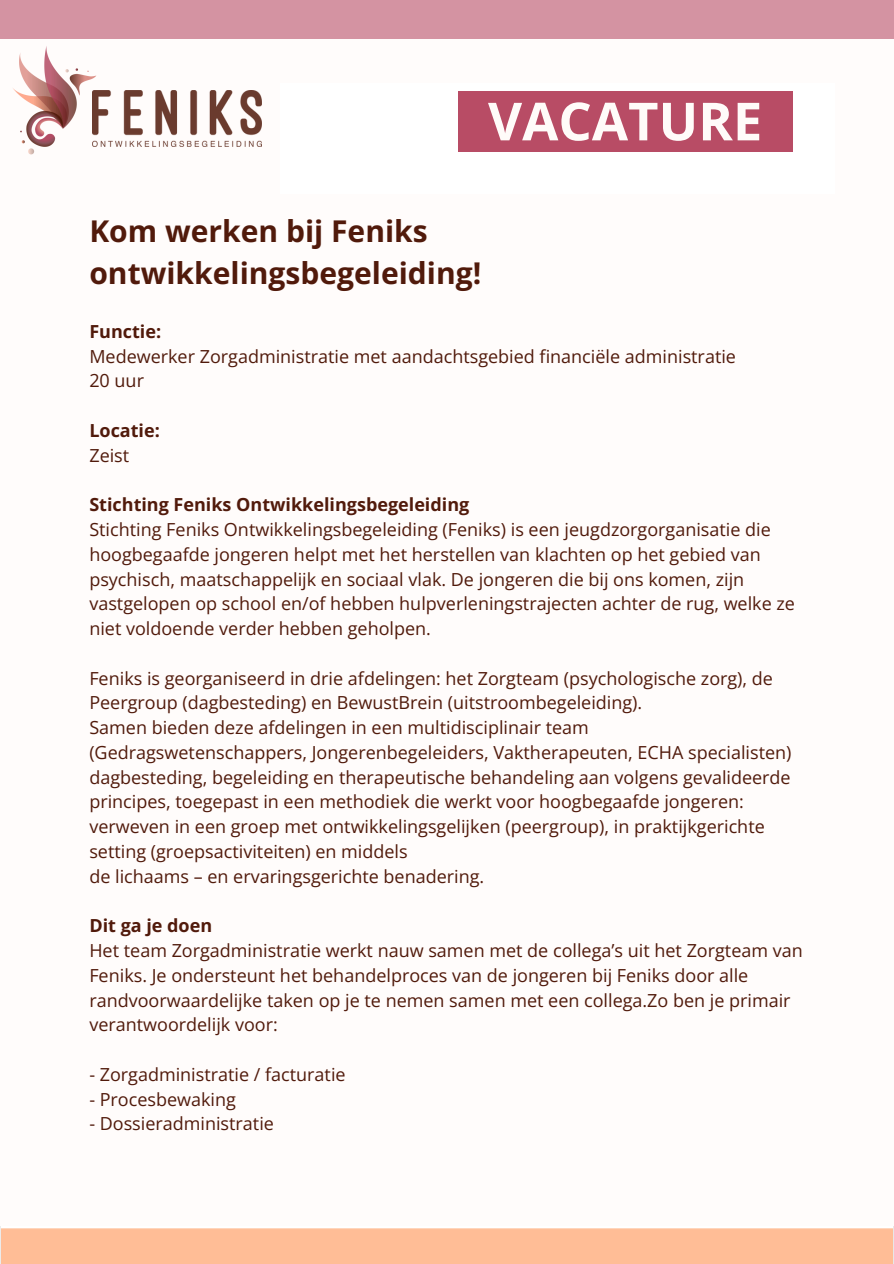
<style>
.page{position:relative;width:894px;height:1264px;background:#fff}
.page>*{position:absolute;margin:0;border:0;box-sizing:border-box;transform-origin:0 0}
.t1{font:700 52.5px "Open Sans";color:#fffbf9}
.t2{font:700 30px/41.7px "Open Sans";color:#511a0b}
.t3{font:18px/24.8px "Open Sans";color:#511a0b}
.t4{font:700 18px "Open Sans";color:#511a0b}
</style>
<div class="page">
<div style="left:0;top:14px;width:893px;height:1239px;background:#fffbf9"></div>
<div style="left:0;top:0;width:893px;height:38px;background:#d493a2"></div>
<div style="left:280px;top:83px;width:554px;height:110px;background:#fff"></div>
<div style="left:458px;top:91px;width:334px;height:61px;background:#b84c65"></div>
<img style="left:13px;top:46px;width:99px;height:109px">
<img style="left:92px;top:91px;width:169px;height:55px">
<p class="t1" style="left:488px;top:84px;width:276px">VACATURE</p>
<p class="t2" style="left:89px;top:210px;width:393px">Kom werken bij Feniks ontwikkelingsbegeleiding!</p>
<p class="t4" style="left:89px;top:319px;width:73px">Functie:</p>
<p class="t3" style="left:89px;top:343px;width:648px">Medewerker Zorgadministratie met aandachtsgebied financiële administratie</p>
<h1 class="t3" style="left:89px;top:368px;width:56px">20 uur</h1>
<h2 class="t4" style="left:89px;top:418px;width:72px">Locatie:</h2>
<p class="t3" style="left:89px;top:442px;width:41px">Zeist</p>
<p class="t4" style="left:89px;top:492px;width:381px">Stichting Feniks Ontwikkelingsbegeleiding</p>
<p class="t3" style="left:89px;top:516px;width:682px">Stichting Feniks Ontwikkelingsbegeleiding (Feniks) is een jeugdzorgorganisatie die</p>
<p class="t3" style="left:89px;top:541px;width:707px">hoogbegaafde jongeren helpt met het herstellen van klachten op het gebied van psychisch, maatschappelijk en sociaal vlak. De jongeren die bij ons komen, zijn vastgelopen op school en/of hebben hulpverleningstrajecten achter de rug, welke ze niet voldoende verder hebben geholpen.</p>
<p class="t3" style="left:89px;top:665px;width:685px">Feniks is georganiseerd in drie afdelingen: het Zorgteam (psychologische zorg), de</p>
<p class="t3" style="left:89px;top:690px;width:554px">Peergroup (dagbesteding) en BewustBrein (uitstroombegeleiding).</p>
<p class="t3" style="left:89px;top:714px;width:703px">Samen bieden deze afdelingen in een multidisciplinair team (Gedragswetenschappers, Jongerenbegeleiders, Vaktherapeuten, ECHA specialisten) dagbesteding, begeleiding en therapeutische behandeling aan volgens gevalideerde principes, toegepast in een methodiek die werkt voor hoogbegaafde jongeren: verweven in een groep met ontwikkelingsgelijken (peergroup), in praktijkgerichte setting (groepsactiviteiten) en middels</p>
<p class="t3" style="left:89px;top:863px;width:396px">de lichaams – en ervaringsgerichte benadering.</p>
<p class="t4" style="left:89px;top:913px;width:124px">Dit ga je doen</p>
<p class="t3" style="left:89px;top:937px;width:714px">Het team Zorgadministratie werkt nauw samen met de collega’s uit het Zorgteam van Feniks. Je ondersteunt het behandelproces van de jongeren bij Feniks door alle randvoorwaardelijke taken op je te nemen samen met een collega.Zo ben je primair verantwoordelijk voor:</p>
<p class="t3" style="left:89px;top:1061px;width:258px">- Zorgadministratie / facturatie</p>
<p class="t3" style="left:89px;top:1086px;width:148px">- Procesbewaking</p>
<p class="t3" style="left:89px;top:1110px;width:186px">- Dossieradministratie</p>
</div>
